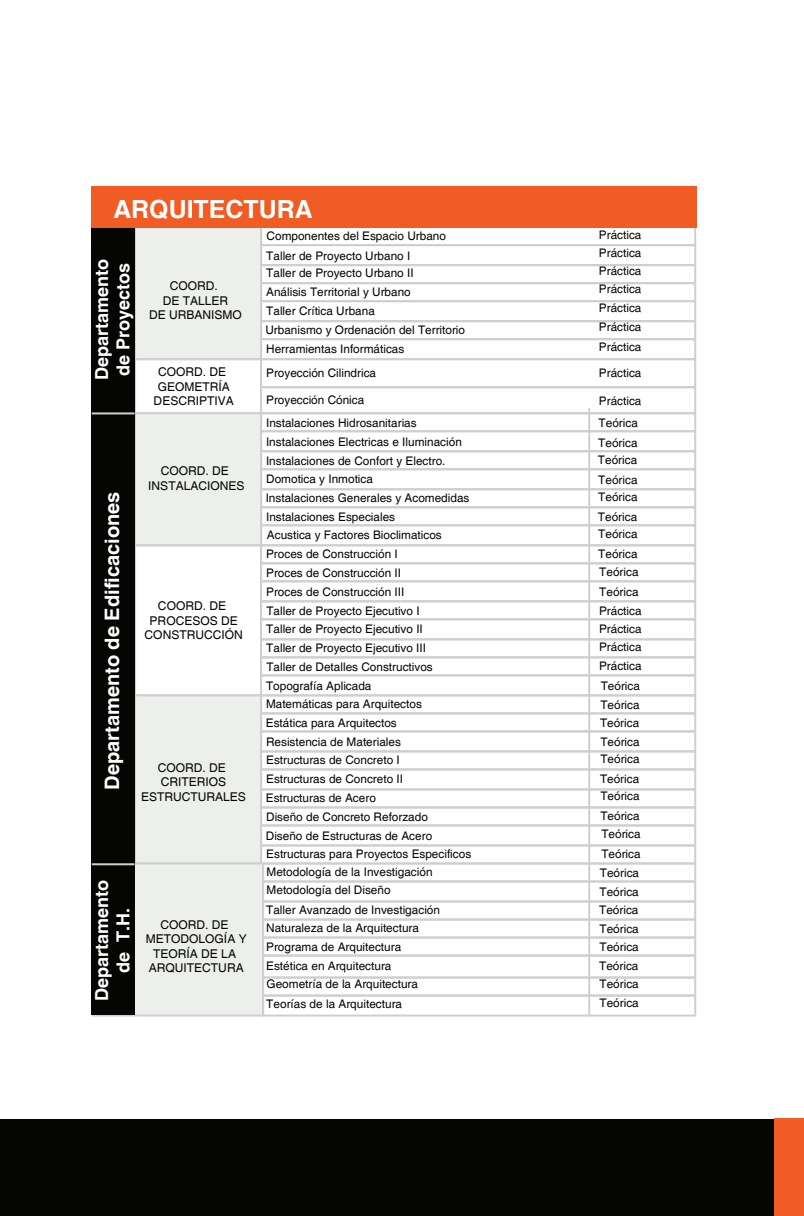
<style>
.page{position:relative;width:804px;height:1216px;background:#fff}
.page>*{position:absolute;margin:0;border:0;box-sizing:border-box;transform-origin:0 0}
.t1{font:700 25px "Helvetica";color:#fff}
.t2{font:700 20px "Helvetica LT";color:#fff}
.t3{font:700 18px/21.6px "Helvetica LT";color:#fff}
.t4{font:12px/14.4px "Helvetica";color:#050504;text-align:center}
.t5{font:11.8px/18.6px "Helvetica";color:#050504}
</style>
<div class="page">
<div style="left:134px;top:226px;width:128px;height:134px;background:#edefed;border:2px solid #d0cfcd"></div>
<div style="left:134px;top:358px;width:128px;height:56px;border:2px solid #d0cfcd"></div>
<div style="left:260px;top:244px;width:436px;height:22px;border:2px solid #d0cfcd"></div>
<div style="left:260px;top:264px;width:436px;height:20px;border:2px solid #d0cfcd"></div>
<div style="left:260px;top:282px;width:436px;height:20px;border:2px solid #d0cfcd"></div>
<div style="left:260px;top:300px;width:436px;height:22px;border:2px solid #d0cfcd"></div>
<div style="left:260px;top:320px;width:436px;height:20px;border:2px solid #d0cfcd"></div>
<div style="left:260px;top:338px;width:436px;height:22px;border:2px solid #d0cfcd"></div>
<div style="left:260px;top:358px;width:436px;height:30px;border:2px solid #d0cfcd"></div>
<div style="left:260px;top:386px;width:436px;height:28px;border:2px solid #d0cfcd"></div>
<div style="left:134px;top:412px;width:128px;height:134px;background:#edefed;border:2px solid #d0cfcd"></div>
<div style="left:134px;top:544px;width:128px;height:152px;border:2px solid #d0cfcd"></div>
<div style="left:134px;top:694px;width:128px;height:170px;background:#edefed;border:2px solid #d0cfcd"></div>
<div style="left:260px;top:412px;width:436px;height:20px;border:2px solid #d0cfcd"></div>
<div style="left:260px;top:430px;width:436px;height:22px;border:2px solid #d0cfcd"></div>
<div style="left:260px;top:450px;width:436px;height:20px;border:2px solid #d0cfcd"></div>
<div style="left:260px;top:468px;width:436px;height:22px;border:2px solid #d0cfcd"></div>
<div style="left:260px;top:488px;width:436px;height:20px;border:2px solid #d0cfcd"></div>
<div style="left:260px;top:506px;width:436px;height:20px;border:2px solid #d0cfcd"></div>
<div style="left:260px;top:524px;width:436px;height:22px;border:2px solid #d0cfcd"></div>
<div style="left:260px;top:544px;width:436px;height:20px;border:2px solid #d0cfcd"></div>
<div style="left:260px;top:562px;width:436px;height:20px;border:2px solid #d0cfcd"></div>
<div style="left:260px;top:580px;width:436px;height:22px;border:2px solid #d0cfcd"></div>
<hr style="left:588px;top:408px;width:2px;height:608px;background:#d0cfcd">
<div style="left:260px;top:600px;width:436px;height:20px;border:2px solid #d0cfcd"></div>
<div style="left:260px;top:618px;width:436px;height:22px;border:2px solid #d0cfcd"></div>
<div style="left:260px;top:638px;width:436px;height:20px;border:2px solid #d0cfcd"></div>
<div style="left:260px;top:656px;width:436px;height:20px;border:2px solid #d0cfcd"></div>
<div style="left:260px;top:694px;width:436px;height:20px;border:2px solid #d0cfcd"></div>
<div style="left:260px;top:712px;width:436px;height:20px;border:2px solid #d0cfcd"></div>
<div style="left:260px;top:730px;width:436px;height:22px;border:2px solid #d0cfcd"></div>
<div style="left:260px;top:750px;width:436px;height:20px;border:2px solid #d0cfcd"></div>
<div style="left:260px;top:768px;width:436px;height:22px;border:2px solid #d0cfcd"></div>
<div style="left:260px;top:788px;width:436px;height:20px;border:2px solid #d0cfcd"></div>
<div style="left:260px;top:806px;width:436px;height:20px;border:2px solid #d0cfcd"></div>
<div style="left:260px;top:824px;width:436px;height:22px;border:2px solid #d0cfcd"></div>
<div style="left:260px;top:844px;width:436px;height:20px;border:2px solid #d0cfcd"></div>
<div style="left:260px;top:674px;width:436px;height:22px;border:2px solid #d0cfcd"></div>
<div style="left:92px;top:862px;width:172px;height:154px;background:#edefed;border:2px solid #d0cfcd"></div>
<div style="left:262px;top:862px;width:434px;height:20px;border:2px solid #d0cfcd"></div>
<div style="left:262px;top:880px;width:434px;height:22px;border:2px solid #d0cfcd"></div>
<div style="left:262px;top:900px;width:434px;height:20px;border:2px solid #d0cfcd"></div>
<div style="left:262px;top:918px;width:434px;height:20px;border:2px solid #d0cfcd"></div>
<div style="left:262px;top:936px;width:434px;height:20px;border:2px solid #d0cfcd"></div>
<div style="left:262px;top:954px;width:434px;height:24px;border:2px solid #d0cfcd"></div>
<div style="left:262px;top:976px;width:434px;height:20px;border:2px solid #d0cfcd"></div>
<div style="left:262px;top:994px;width:434px;height:22px;border:2px solid #d0cfcd"></div>
<div style="left:92px;top:228px;width:43px;height:786px;background:#050504"></div>
<hr style="left:92px;top:412px;width:42px;height:2px;background:#d0cfcd">
<hr style="left:92px;top:863px;width:42px;height:2px;background:#d0cfcd">
<div style="left:0;top:1118px;width:804px;height:97px;background:#050504"></div>
<div style="left:774px;top:1118px;width:30px;height:97px;background:#f15c24"></div>
<div style="left:92px;top:187px;width:604px;height:41px;background:#f15c24"></div>
<h1 class="t1" style="left:113px;top:194px;width:201px">ARQUITECTURA</h1>
<h3 class="t3" style="left:91px;top:380px;width:123px;rotate:-90deg">Departamento de Proyectos</h3>
<p class="t4" style="left:149px;top:279px;width:94px">COORD.<br>DE TALLER<br>DE URBANISMO</p>
<p class="t5" style="left:266px;top:227px;width:181px;line-height:19.6px">Componentes del Espacio Urbano<br>Taller de Proyecto Urbano I</p>
<p class="t5" style="left:265px;top:264px;width:201px">Taller de Proyecto Urbano II<br>Análisis Territorial y Urbano<br>Taller Crítica Urbana<br>Urbanismo y Ordenación del Territorio<br>Herramientas Informáticas</p>
<p class="t4" style="left:154px;top:365px;width:82px">COORD. DE<br>GEOMETRÍA<br>DESCRIPTIVA</p>
<p class="t5" style="left:266px;top:364px;width:111px">Proyección Cilindrica</p>
<p class="t5" style="left:266px;top:391px;width:100px">Proyección Cónica</p>
<p class="t5" style="left:599px;top:225px;width:44px;text-align:justify">Práctica Práctica Práctica Práctica Práctica Práctica</p>
<p class="t5" style="left:599px;top:338px;width:44px">Práctica</p>
<p class="t5" style="left:599px;top:364px;width:44px">Práctica</p>
<p class="t5" style="left:599px;top:392px;width:44px">Práctica</p>
<h2 class="t2" style="left:100px;top:789px;width:300px;rotate:-90deg">Departamento de Edificaciones</h2>
<p class="t4" style="left:148px;top:464px;width:98px">COORD. DE<br>INSTALACIONES</p>
<p class="t4" style="left:145px;top:599px;width:100px">COORD. DE<br>PROCESOS DE<br>CONSTRUCCIÓN</p>
<p class="t4" style="left:141px;top:760px;width:106px">COORD. DE<br>CRITERIOS<br>ESTRUCTURALES</p>
<h3 class="t3" style="left:91px;top:1000px;width:123px;text-align:center;rotate:-90deg">Departamento de T.H.</h3>
<p class="t4" style="left:146px;top:917px;width:103px">COORD. DE<br>METODOLOGÍA Y<br>TEORÍA DE LA<br>ARQUITECTURA</p>
<p class="t5" style="left:266px;top:413px;width:197px">Instalaciones Hidrosanitarias<br>Instalaciones Electricas e Iluminación<br>Instalaciones de Confort y Electro.<br>Domotica y Inmotica</p>
<p class="t5" style="left:266px;top:489px;width:205px">Instalaciones Generales y Acomedidas<br>Instalaciones Especiales<br>Acustica y Factores Bioclimaticos</p>
<p class="t5" style="left:266px;top:544px;width:133px">Proces de Construcción I</p>
<p class="t5" style="left:266px;top:564px;width:136px">Proces de Construcción II</p>
<p class="t5" style="left:266px;top:583px;width:140px">Proces de Construcción III</p>
<p class="t5" style="left:598px;top:414px;width:41px;line-height:19.4px">Teórica<br>Teórica</p>
<p class="t5" style="left:598px;top:451px;width:41px;line-height:19.4px">Teórica<br>Teórica</p>
<p class="t5" style="left:598px;top:487px;width:41px;line-height:19.4px">Teórica<br>Teórica</p>
<p class="t5" style="left:598px;top:524px;width:42px;line-height:19.2px;text-align:justify">Teórica Teórica Teórica Teórica</p>
<p class="t5" style="left:266px;top:601px;width:155px">Taller de Proyecto Ejecutivo I</p>
<p class="t5" style="left:599px;top:602px;width:44px;text-align:justify">Práctica Práctica Práctica Práctica</p>
<p class="t5" style="left:266px;top:620px;width:158px">Taller de Proyecto Ejecutivo II</p>
<p class="t5" style="left:266px;top:657px;width:168px">Taller de Detalles Constructivos</p>
<p class="t5" style="left:266px;top:639px;width:161px">Taller de Proyecto Ejecutivo III</p>
<p class="t5" style="left:266px;top:676px;width:107px">Topografía Aplicada</p>
<p class="t5" style="left:266px;top:694px;width:157px">Matemáticas para Arquitectos<br>Estática para Arquitectos<br>Resistencia de Materiales<br>Estructuras de Concreto I</p>
<p class="t5" style="left:266px;top:789px;width:112px">Estructuras de Acero</p>
<p class="t5" style="left:266px;top:770px;width:138px">Estructuras de Concreto II</p>
<p class="t5" style="left:266px;top:807px;width:168px">Diseño de Concreto Reforzado<br>Diseño de Estructuras de Acero</p>
<p class="t5" style="left:266px;top:845px;width:206px">Estructuras para Proyectos Especificos</p>
<p class="t5" style="left:266px;top:862px;width:175px">Metodología de la Investigación<br>Metodología del Diseño<br>Taller Avanzado de Investigación</p>
<p class="t5" style="left:266px;top:918px;width:154px">Naturaleza de la Arquitectura<br>Programa de Arquitectura<br>Estética en Arquitectura</p>
<p class="t5" style="left:266px;top:975px;width:153px;line-height:19.2px">Geometría de la Arquitectura<br>Teorías de la Arquitectura</p>
<p class="t5" style="left:600px;top:676px;width:41px;line-height:19.4px">Teórica<br>Teórica</p>
<p class="t5" style="left:600px;top:713px;width:41px;line-height:19.4px">Teórica<br>Teórica</p>
<p class="t5" style="left:600px;top:750px;width:41px;line-height:19.4px">Teórica<br>Teórica</p>
<p class="t5" style="left:600px;top:787px;width:42px;line-height:19.2px;text-align:justify">Teórica Teórica Teórica Teórica</p>
<p class="t5" style="left:599px;top:863px;width:41px;line-height:19.4px">Teórica<br>Teórica</p>
<p class="t5" style="left:599px;top:900px;width:41px;line-height:19.4px">Teórica<br>Teórica</p>
<p class="t5" style="left:599px;top:937px;width:41px;line-height:19.4px">Teórica<br>Teórica</p>
<p class="t5" style="left:599px;top:974px;width:41px;line-height:19.6px">Teórica<br>Teórica</p>
</div>
